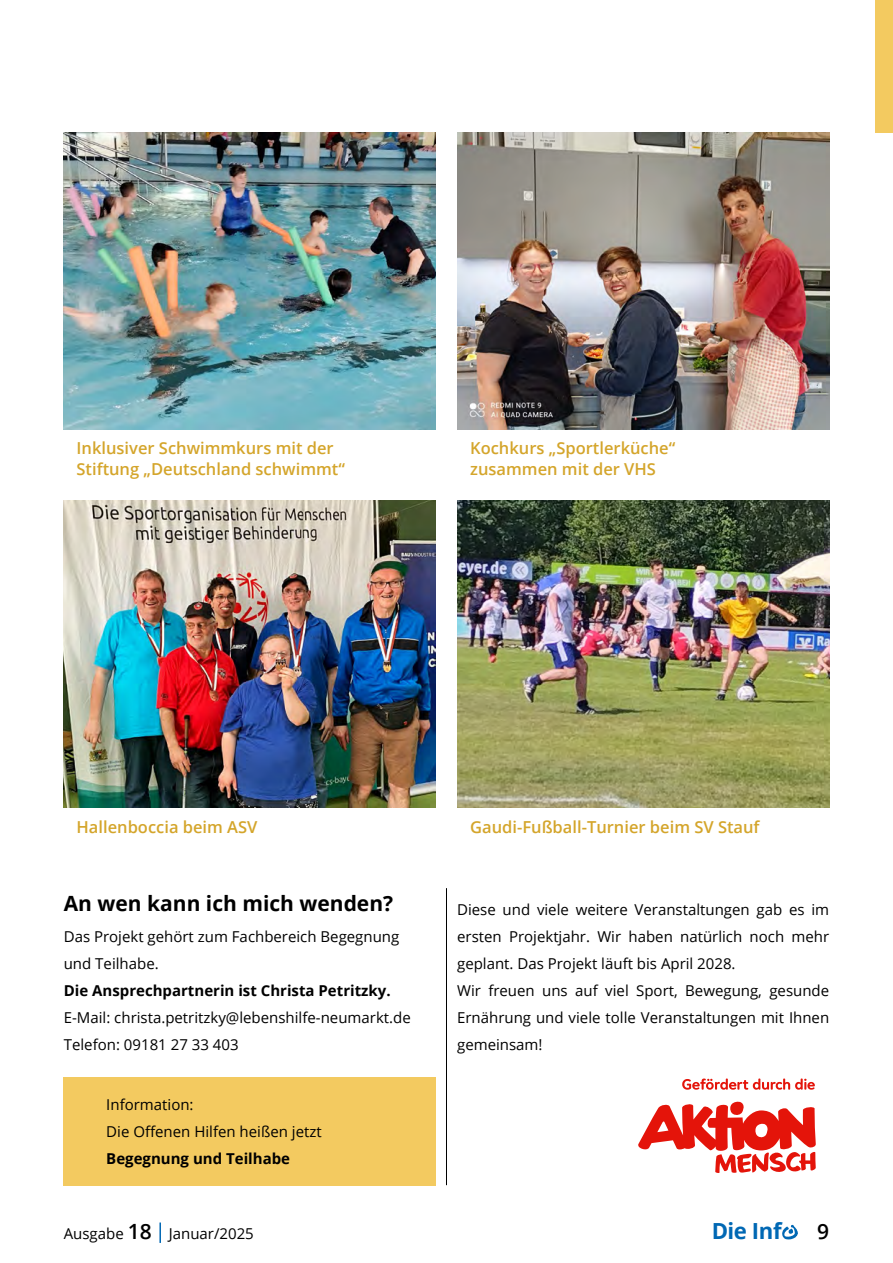
<style>
.page{position:relative;width:893px;height:1263px;background:#fff}
.page>*{position:absolute;margin:0;border:0;box-sizing:border-box;transform-origin:0 0}
.t1{font:700 22.2px "Open Sans";letter-spacing:-.02em;color:#0068b4}
.t2{font:700 21px "Open Sans";color:#000}
.t3{font:600 21px "Open Sans";color:#000}
.t4{font:600 16.5px/21px "Open Sans";color:#d4a52b}
.t5{font:15px/27px "Open Sans";color:#000}
.t6{font:700 15px "Open Sans";color:#000}
.s1{font-weight:600;font-size:21px}
</style>
<div class="page">
<hr style="left:159px;top:1222px;width:2px;height:21px;background:#0068b4">
<svg style="left:782px;top:1225px;width:16px;height:14px"></svg>
<div style="left:876px;top:0;width:17px;height:132px;background:#f3ca60"></div>
<div style="left:64px;top:1077px;width:372px;height:108px;background:#f3ca60"></div>
<svg style="left:638px;top:1078px;width:178px;height:95px"></svg>
<img style="left:64px;top:132px;width:372px;height:297px">
<img style="left:457px;top:132px;width:372px;height:297px">
<img style="left:64px;top:501px;width:372px;height:306px">
<img style="left:457px;top:501px;width:372px;height:306px">
<hr style="left:446px;top:888px;width:1px;height:297px;background:#000">
<p class="t4" style="left:77px;top:438px;width:270px">Inklusiver Schwimmkurs mit der<br>Stiftung „Deutschland schwimmt“</p>
<p class="t4" style="left:470px;top:438px;width:207px">Kochkurs „Sportlerküche“ zusammen mit der VHS</p>
<p class="t4" style="left:77px;top:816px;width:183px">Hallenboccia beim ASV</p>
<p class="t4" style="left:470px;top:816px;width:291px">Gaudi-Fußball-Turnier beim SV Stauf</p>
<h2 class="t2" style="left:64px;top:888px;width:331px">An wen kann ich mich wenden?</h2>
<p class="t5" style="left:64px;top:923px;width:337px">Das Projekt gehört zum Fachbereich Begegnung und Teilhabe.</p>
<p class="t6" style="left:64px;top:980px;width:328px">Die Ansprechpartnerin ist Christa Petritzky.</p>
<p class="t5" style="left:64px;top:1004px;width:348px">E-Mail: christa.petritzky@lebenshilfe-neumarkt.de<br>Telefon: 09181 27 33 403</p>
<p class="t5" style="left:106px;top:1090px;width:217px">Information:<br>Die Offenen Hilfen heißen jetzt</p>
<p class="t6" style="left:106px;top:1148px;width:185px">Begegnung und Teilhabe</p>
<p class="t5" style="left:457px;top:896px;width:374px">Diese und viele weitere Veranstaltungen gab es im ersten Projektjahr. Wir haben natürlich noch mehr geplant. Das Projekt läuft bis April 2028.<br>Wir freuen uns auf viel Sport, Bewegung, gesunde Ernährung und viele tolle Veranstaltungen mit Ihnen gemeinsam!</p>
<p class="t5" style="left:64px;top:1220px;width:192px">Ausgabe <span class="s1">18</span> Januar/2025</p>
<h1 class="t1" style="left:712px;top:1215px;width:71px">Die Inf</h1>
<h2 class="t3" style="left:817px;top:1217px;width:13px">9</h2>
</div>
